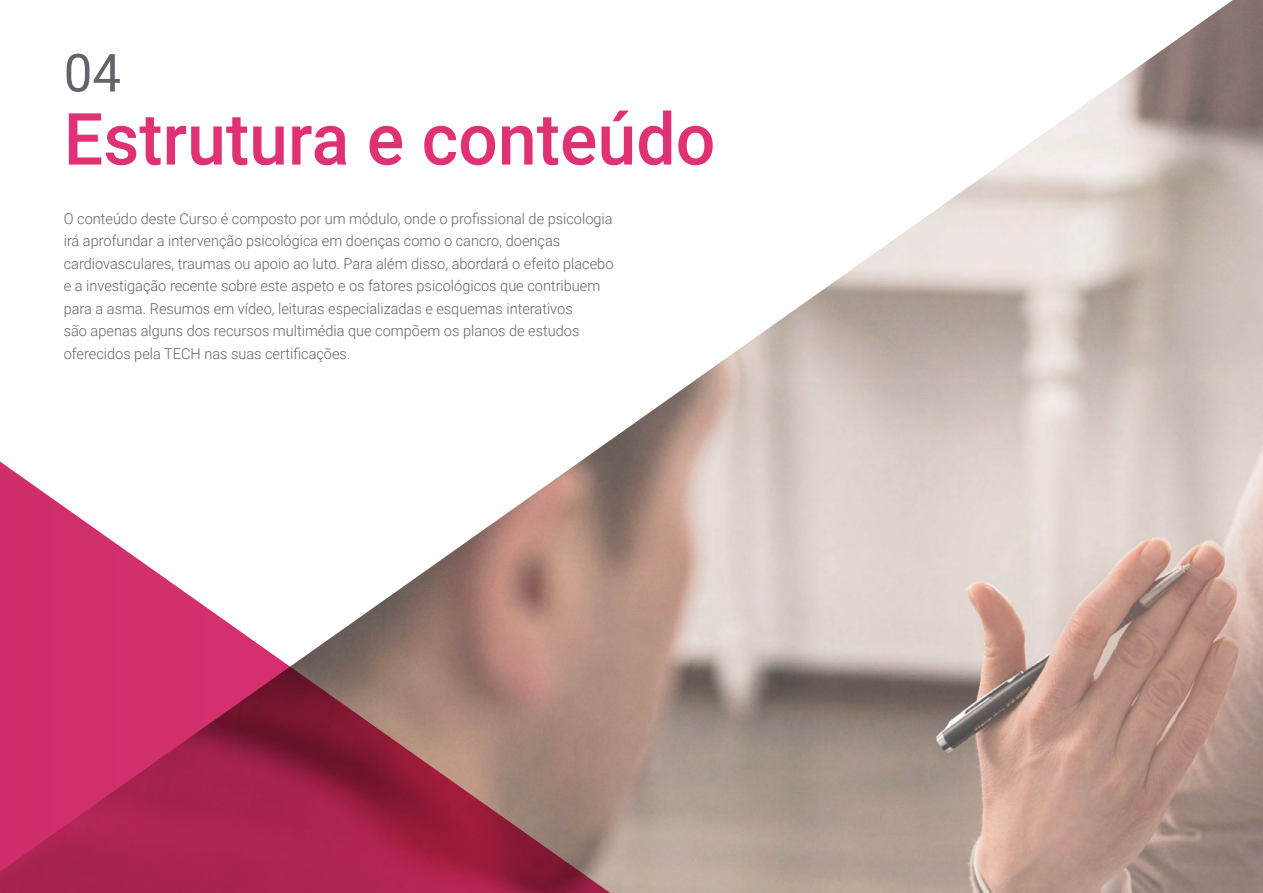
<style>
.page{position:relative;width:1263px;height:893px;background:#fff}
.page>*{position:absolute;margin:0;border:0;box-sizing:border-box;transform-origin:0 0}
.t1{font:500 72px "Roboto";color:#df3174}
.t2{font:52.5px "Roboto";color:#61646a}
.t3{font:300 15px/22.5px "Roboto";color:#61646a}
</style>
<div class="page">
<img style="left:602px;top:0;width:661px;height:893px">
<svg style="left:0;top:446px;width:640px;height:447px"></svg>
<h2 class="t2" style="left:64px;top:36px;width:59px">04</h2>
<h1 class="t1" style="left:64px;top:89px;width:653px">Estrutura e conteúdo</h1>
<p class="t3" style="left:64px;top:207px;width:551px">O conteúdo deste Curso é composto por um módulo, onde o profissional de psicologia irá aprofundar a intervenção psicológica em doenças como o cancro, doenças cardiovasculares, traumas ou apoio ao luto. Para além disso, abordará o efeito placebo e a investigação recente sobre este aspeto e os fatores psicológicos que contribuem para a asma. Resumos em vídeo, leituras especializadas e esquemas interativos<br>são apenas alguns dos recursos multimédia que compõem os planos de estudos oferecidos pela TECH nas suas certificações.</p>
</div>
